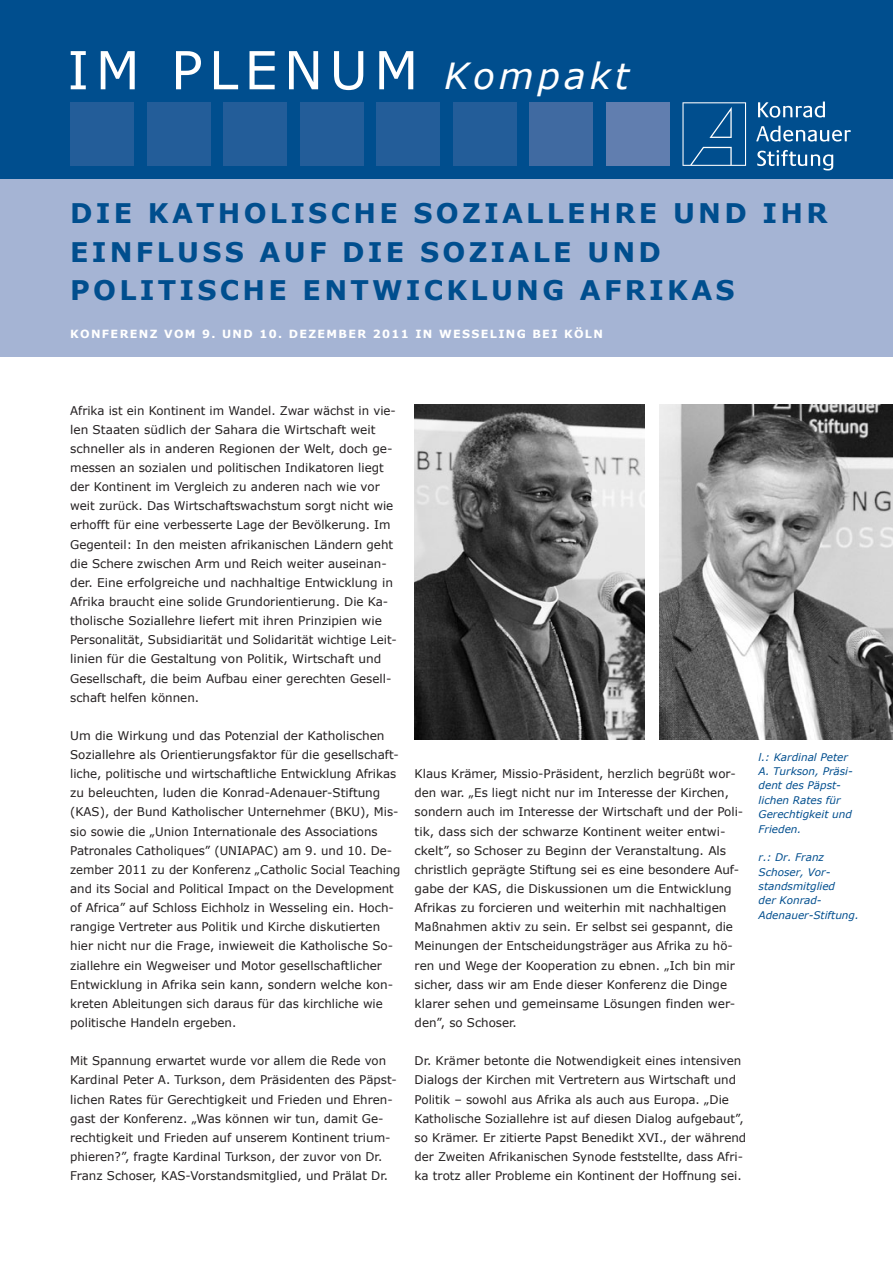
<style>
.page{position:relative;width:893px;height:1263px;background:#fff}
.page>*{position:absolute;margin:0;border:0;box-sizing:border-box;transform-origin:0 0}
.t1{font:52.5px "Verdana";letter-spacing:.12em;color:#fff}
.t2{font:700 27px/38.2px "Verdana";letter-spacing:.12em;color:#004e8e}
.t3{font:12px/19.2px "Verdana";color:#231f20}
.t4{font:700 11.25px "Verdana";letter-spacing:.12em;color:#fff}
.t5{font:italic 10.5px/14.4px "Verdana";color:#004e8e}
.s1{font-style:italic;font-size:36px}
</style>
<div class="page">
<div style="left:0;top:179px;width:893px;height:178px;background:#a5b4d4"></div>
<div style="left:0;top:0;width:893px;height:179px;background:#004e8e"></div>
<div style="left:70px;top:102px;width:64px;height:64px;background:#235d99"></div>
<div style="left:147px;top:102px;width:63px;height:64px;background:#235d99"></div>
<div style="left:223px;top:102px;width:64px;height:64px;background:#235d99"></div>
<div style="left:300px;top:102px;width:64px;height:64px;background:#235d99"></div>
<div style="left:376px;top:102px;width:64px;height:64px;background:#235d99"></div>
<div style="left:453px;top:102px;width:64px;height:64px;background:#235d99"></div>
<div style="left:529px;top:102px;width:64px;height:64px;background:#406aa1"></div>
<div style="left:606px;top:102px;width:64px;height:64px;background:#617eaf"></div>
<svg style="left:682px;top:102px;width:64px;height:64px"></svg>
<svg style="left:758px;top:102px;width:67px;height:16px"></svg>
<svg style="left:756px;top:126px;width:95px;height:16px"></svg>
<svg style="left:757px;top:150px;width:76px;height:21px"></svg>
<img style="left:415px;top:404px;width:229px;height:336px">
<img style="left:659px;top:404px;width:234px;height:336px">
<h1 class="t1" style="left:67px;top:37px;width:563px">IM PLENUM <span class="s1">Kompakt</span></h1>
<h2 class="t2" style="left:70px;top:193px;width:759px">DIE KATHOLISCHE SOZIALLEHRE UND IHR<br>EINFLUSS AUF DIE SOZIALE UND<br>POLITISCHE E NTWICKLUNG AFRIKAS</h2>
<p class="t4" style="left:70px;top:327px;width:534px">KONFERENZ VOM 9. UND 10. DEZEMBER 2011 IN WESSELING BEI KÖLN</p>
<p class="t3" style="left:70px;top:400px;width:328px">Afrika ist ein Kontinent im Wandel. Zwar wächst in vie&shy;len Staaten südlich der Sahara die Wirtschaft weit schneller als in anderen Regionen der Welt, doch ge&shy;messen an sozialen und politischen Indikatoren liegt der Kontinent im Vergleich zu anderen nach wie vor weit zurück. Das Wirtschaftswachstum sorgt nicht wie erhofft für eine verbesserte Lage der Bevölkerung. Im Gegenteil: In den meisten afrikanischen Ländern geht die Schere zwischen Arm und Reich weiter auseinan&shy;der. Eine erfolgreiche und nachhaltige Entwicklung in Afrika braucht eine solide Grundorientierung. Die Ka&shy;tholische Soziallehre liefert mit ihren Prinzipien wie Personalität, Subsidiarität und Solidarität wichtige Leit&shy;linien für die Gestaltung von Politik, Wirtschaft und Gesellschaft, die beim Aufbau einer gerechten Gesell&shy;schaft helfen können.</p>
<p class="t3" style="left:70px;top:725px;width:332px">Um die Wirkung und das Potenzial der Katholischen Soziallehre als Orientierungsfaktor für die gesellschaft&shy;liche, politische und wirtschaftliche Entwicklung Afrikas zu beleuchten, luden die Konrad-Adenauer-Stiftung (KAS), der Bund Katholischer Unternehmer (BKU), Mis&shy;sio sowie die „Union Internationale des Associations Patronales Catholiques” (UNIAPAC) am 9. und 10. De&shy;zember 2011 zu der Konferenz „Catholic Social Teaching and its Social and Political Impact on the Development of Africa” auf Schloss Eichholz in Wesseling ein. Hoch&shy;rangige Vertreter aus Politik und Kirche diskutierten hier nicht nur die Frage, inwieweit die Katholische So&shy;ziallehre ein Wegweiser und Motor gesellschaftlicher Entwicklung in Afrika sein kann, sondern welche kon&shy;kreten Ableitungen sich daraus für das kirchliche wie politische Handeln ergeben.</p>
<p class="t3" style="left:70px;top:1051px;width:328px">Mit Spannung erwartet wurde vor allem die Rede von Kardinal Peter A. Turkson, dem Präsidenten des Päpst&shy;lichen Rates für Gerechtigkeit und Frieden und Ehren&shy;gast der Konferenz. „Was können wir tun, damit Ge&shy;rechtigkeit und Frieden auf unserem Kontinent trium&shy;phieren?”, fragte Kardinal Turkson, der zuvor von Dr.<br>Franz Schoser, KAS-Vorstandsmitglied, und Prälat Dr.</p>
<p class="t3" style="left:415px;top:764px;width:330px">Klaus Krämer, Missio-Präsident, herzlich begrüßt wor&shy;den war. „Es liegt nicht nur im Interesse der Kirchen, sondern auch im Interesse der Wirtschaft und der Poli&shy;tik, dass sich der schwarze Kontinent weiter entwi&shy;ckelt”, so Schoser zu Beginn der Veranstaltung. Als christlich geprägte Stiftung sei es eine besondere Auf&shy;gabe der KAS, die Diskussionen um die Entwicklung Afrikas zu forcieren und weiterhin mit nachhaltigen Maßnahmen aktiv zu sein. Er selbst sei gespannt, die Meinungen der Entscheidungsträger aus Afrika zu hö&shy;ren und Wege der Kooperation zu ebnen. „Ich bin mir sicher, dass wir am Ende dieser Konferenz die Dinge klarer sehen und gemeinsame Lösungen finden wer&shy;den”, so Schoser.</p>
<p class="t3" style="left:415px;top:1051px;width:333px">Dr. Krämer betonte die Notwendigkeit eines intensiven Dialogs der Kirchen mit Vertretern aus Wirtschaft und Politik – sowohl aus Afrika als auch aus Europa. „Die Katholische Soziallehre ist auf diesen Dialog aufgebaut”, so Krämer. Er zitierte Papst Benedikt XVI., der während der Zweiten Afrikanischen Synode feststellte, dass Afri&shy;ka trotz aller Probleme ein Kontinent der Hoffnung sei.</p>
<p class="t5" style="left:759px;top:749px;width:96px">l.: Kardinal Peter<br>A. Turkson, Präsi&shy;dent des Päpst&shy;lichen Rates für<br>Gerechtigkeit und<br>Frieden.</p>
<p class="t5" style="left:759px;top:850px;width:102px">r.: Dr. Franz<br>Schoser, Vor&shy;standsmitglied<br>der Konrad-<br>Adenauer-Stiftung.</p>
</div>
